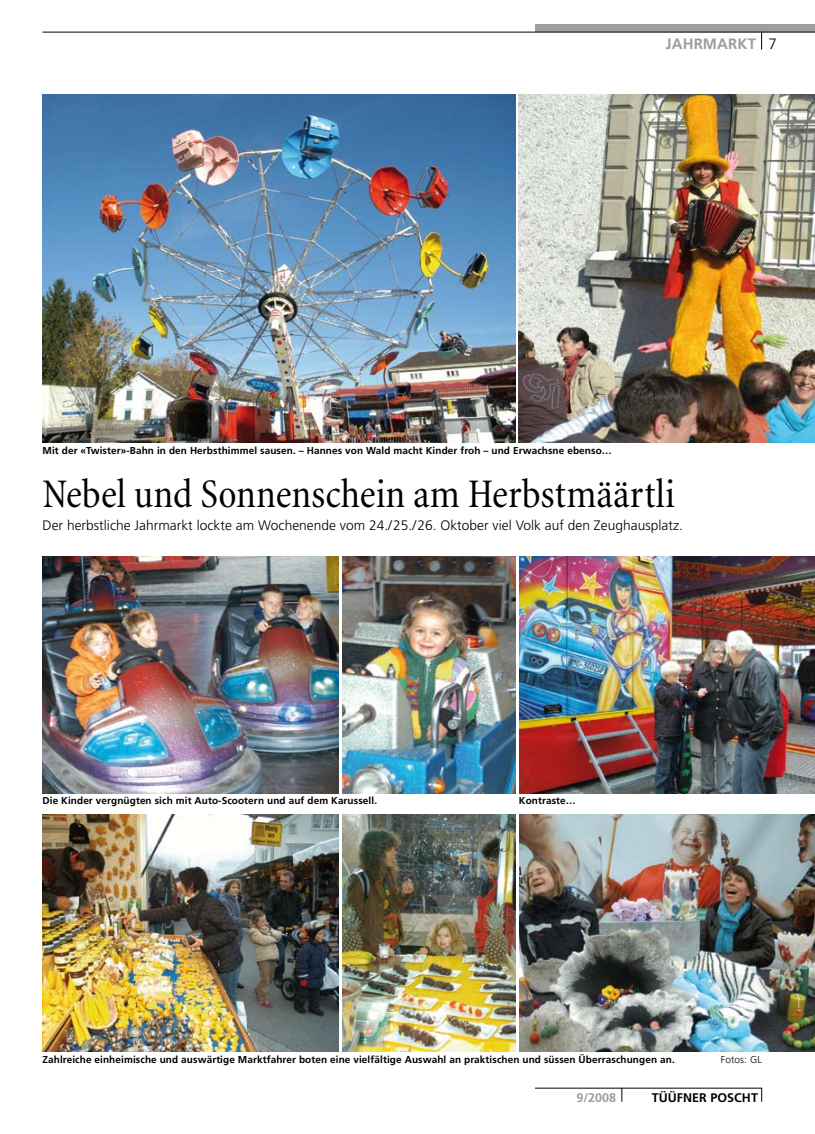
<style>
.page{position:relative;width:815px;height:1134px;background:#fff}
.page>*{position:absolute;margin:0;border:0;box-sizing:border-box;transform-origin:0 0}
.t1{font:condensed 41.25px "Minion";color:#000}
.t2{font:700 15px "Frutiger";letter-spacing:.01em;color:#9c9d9f}
.t3{font:300 13.75px "Frutiger";color:#000}
.t4{font:700 12.5px "Frutiger";letter-spacing:.005em;color:#000}
.t5{font:700 12.5px "Frutiger";color:#9c9d9f}
.t6{font:700 10px "Frutiger";letter-spacing:.01em;color:#000}
.t7{font:300 10px "Frutiger";letter-spacing:.01em;color:#000}
.s1{font-weight:300;color:#000}
</style>
<div class="page">
<div style="left:535px;top:25px;width:280px;height:7px;background:#9c9d9f"></div>
<hr style="left:43px;top:32px;width:772px;height:1px;background:#000">
<svg style="left:761px;top:33px;width:1px;height:17px"></svg>
<hr style="left:535px;top:1088px;width:227px;height:1px;background:#000">
<svg style="left:761px;top:1088px;width:1px;height:14px"></svg>
<svg style="left:622px;top:1088px;width:1px;height:14px"></svg>
<img style="left:43px;top:94px;width:472px;height:348px">
<img style="left:519px;top:94px;width:296px;height:348px">
<img style="left:43px;top:557px;width:296px;height:237px">
<img style="left:519px;top:557px;width:296px;height:237px">
<img style="left:342px;top:557px;width:174px;height:237px">
<img style="left:43px;top:815px;width:295px;height:237px">
<img style="left:342px;top:815px;width:174px;height:237px">
<img style="left:519px;top:815px;width:296px;height:237px">
<h2 class="t2" style="left:666px;top:35px;width:113px">JAHRMARKT <span class="s1">7</span></h2>
<p class="t6" style="left:43px;top:444px;width:571px">Mit der «Twister»-Bahn in den Herbsthimmel sausen. – Hannes von Wald macht Kinder froh – und Erwachsne ebenso…</p>
<h1 class="t1" style="left:43px;top:473px;width:634px">Nebel und Sonnenschein am Herbstmäärtli</h1>
<h3 class="t3" style="left:43px;top:518px;width:642px">Der herbstliche Jahrmarkt lockte am Wochenende vom 24./25./26. Oktober viel Volk auf den Zeughausplatz.</h3>
<p class="t6" style="left:43px;top:795px;width:336px">Die Kinder vergnügten sich mit Auto-Scootern und auf dem Karussell.</p>
<p class="t6" style="left:519px;top:795px;width:59px">Kontraste…</p>
<p class="t6" style="left:43px;top:1054px;width:634px">Zahlreiche einheimische und auswärtige Marktfahrer boten eine vielfältige Auswahl an praktischen und süssen Überraschungen an.</p>
<p class="t7" style="left:721px;top:1054px;width:42px">Fotos: GL</p>
<p class="t5" style="left:576px;top:1090px;width:41px">9/2008</p>
<p class="t4" style="left:652px;top:1090px;width:108px">TÜÜFNER POSCHT</p>
</div>
